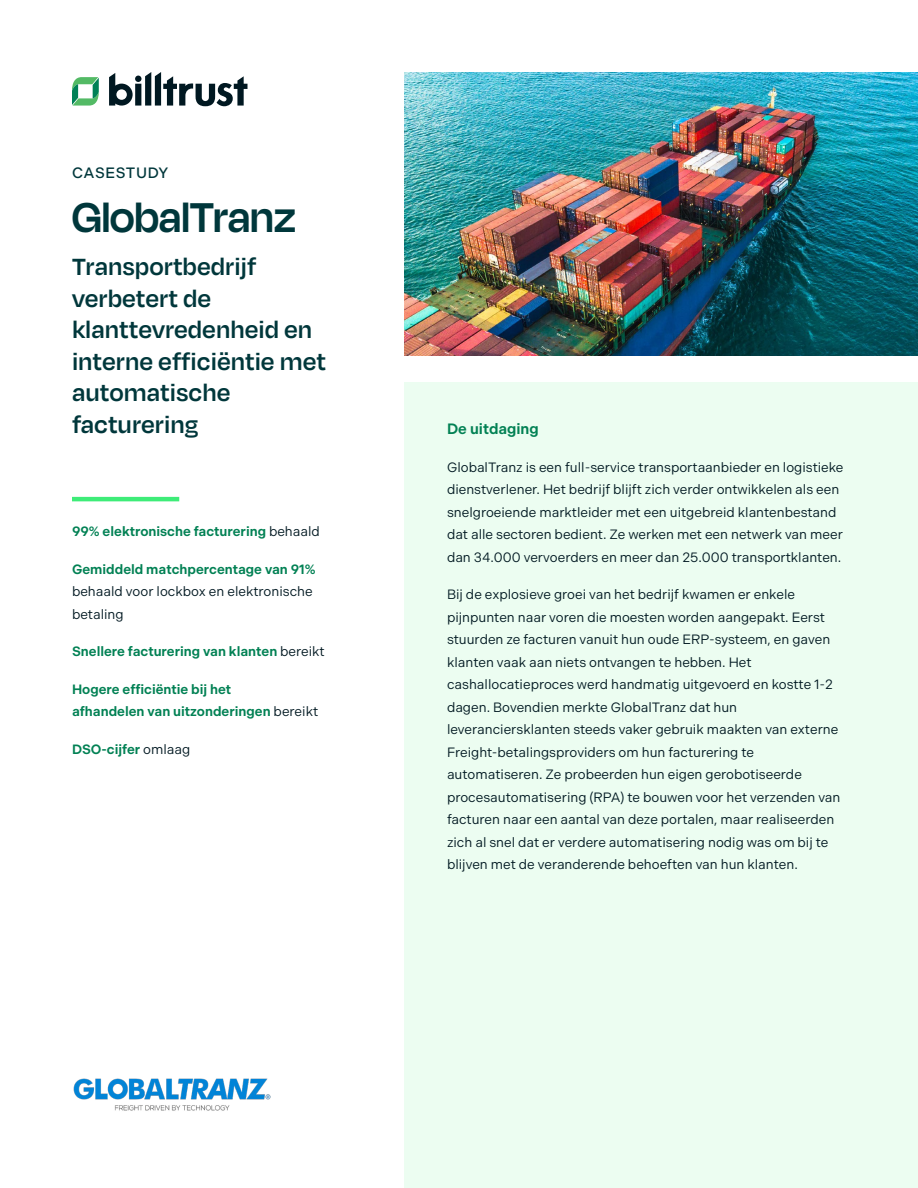
<style>
.page{position:relative;width:918px;height:1188px;background:#fff}
.page>*{position:absolute;margin:0;border:0;box-sizing:border-box;transform-origin:0 0}
.Company_Name{font:600 48px "Degular Display";color:#00373b}
.Intro_Copy{font:600 27px/31.5px "Degular";color:#00373b}
.t1{font:600 15px "Indivisible";color:#028154}
.Eyebrow{font:500 15px "Indivisible";letter-spacing:.035em;color:#00373b}
.Body_Copy{font:13.5px/22.5px "Indivisible";color:#001821}
.KPI{font:600 13.5px/22.5px "Indivisible";color:#028154}
.KPI-2{font:13.5px/22.5px "Indivisible";color:#001821}
.s1{font-weight:400;color:#001821}
.s2{font-weight:600;color:#028154}
</style>
<div class="page">
<div style="left:405px;top:382px;width:513px;height:806px;background:#ecfdf1"></div>
<hr style="left:72px;top:497px;width:107px;height:4px;background:#3eec78">
<svg style="left:72px;top:77px;width:27px;height:29px"></svg>
<svg style="left:109px;top:72px;width:138px;height:34px"></svg>
<img style="left:73px;top:1078px;width:198px;height:33px">
<img style="left:405px;top:72px;width:513px;height:284px">
<p class="Eyebrow" style="left:72px;top:164px;width:98px">CASESTUDY</p>
<h1 class="Company_Name" style="left:72px;top:189px;width:226px">GlobalTranz</h1>
<p class="Intro_Copy" style="left:72px;top:250px;width:256px">Transportbedrijf verbetert de klanttevredenheid en interne efficiëntie met automatische facturering</p>
<p class="KPI" style="left:72px;top:520px;width:250px">99% elektronische facturering <span class="s1">behaald</span></p>
<p class="KPI-2" style="left:72px;top:558px;width:245px"><span class="s2">Gemiddeld matchpercentage van 91% </span>behaald voor lockbox en elektronische betaling</p>
<p class="KPI" style="left:72px;top:640px;width:254px">Snellere facturering van klanten <span class="s1">bereikt</span></p>
<p class="KPI" style="left:72px;top:678px;width:248px">Hogere efficiëntie bij het<br>afhandelen van uitzonderingen <span class="s1">bereikt</span></p>
<p class="KPI" style="left:72px;top:738px;width:120px">DSO-cijfer <span class="s1">omlaag</span></p>
<h2 class="t1" style="left:447px;top:420px;width:93px">De uitdaging</h2>
<p class="Body_Copy" style="left:447px;top:456px;width:398px">GlobalTranz is een full-service transportaanbieder en logistieke dienstverlener. Het bedrijf blijft zich verder ontwikkelen als een snelgroeiende marktleider met een uitgebreid klantenbestand dat alle sectoren bedient. Ze werken met een netwerk van meer dan 34.000 vervoerders en meer dan 25.000 transportklanten.</p>
<p class="Body_Copy" style="left:447px;top:583px;width:395px">Bij de explosieve groei van het bedrijf kwamen er enkele pijnpunten naar voren die moesten worden aangepakt. Eerst stuurden ze facturen vanuit hun oude ERP-systeem, en gaven klanten vaak aan niets ontvangen te hebben. Het cashallocatieproces werd handmatig uitgevoerd en kostte 1-2 dagen. Bovendien merkte GlobalTranz dat hun leveranciersklanten steeds vaker gebruik maakten van externe Freight-betalingsproviders om hun facturering te automatiseren. Ze probeerden hun eigen gerobotiseerde procesautomatisering (RPA) te bouwen voor het verzenden van facturen naar een aantal van deze portalen, maar realiseerden zich al snel dat er verdere automatisering nodig was om bij te blijven met de veranderende behoeften van hun klanten.</p>
</div>
